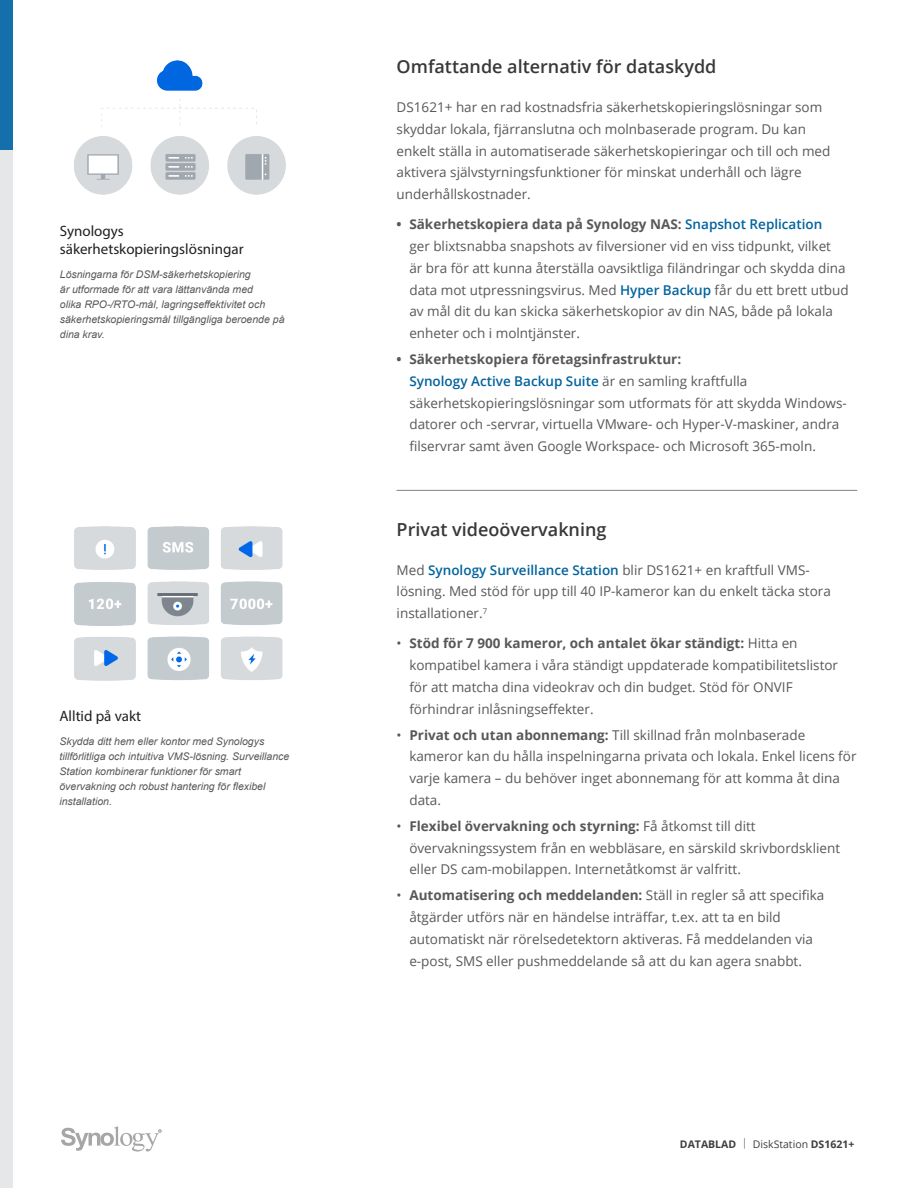
<style>
.page{position:relative;width:918px;height:1188px;background:#fff}
.page>*{position:absolute;margin:0;border:0;box-sizing:border-box;transform-origin:0 0}
.Chapter_Title{font:600 18px "Open Sans";color:#383839}
.Graphic_Title{font:15px/18px "Myriad Pro";color:#231f20}
.Body_Content{font:13.5px/21.8px "Open Sans";color:#57585a}
.Graphic_Text{font:italic 10.5px/15px "Arial";color:#57585a}
.t1{font:700 10.5px "Open Sans";color:#3e3e3f}
.s1{font-weight:700}
.s2{font-weight:600;color:#00639e}
.s3{font-weight:300}
.s4{font-weight:400}
</style>
<div class="page">
<div style="left:0;top:0;width:13px;height:150px;background:#1470aa"></div>
<svg style="left:61px;top:1126px;width:101px;height:26px"></svg>
<hr style="left:397px;top:490px;width:460px;height:1px;background:#808285">
<div style="left:0;top:150px;width:13px;height:1038px;background:#e6e7e9"></div>
<img style="left:74px;top:60px;width:212px;height:135px">
<img style="left:74px;top:526px;width:209px;height:155px">
<p class="Graphic_Title" style="left:60px;top:222px;width:185px">Synologys säkerhetskopieringslösningar</p>
<p class="Graphic_Text" style="left:60px;top:266px;width:226px">Lösningarna för DSM-säkerhetskopiering<br>är utformade för att vara lättanvända med<br>olika RPO-/RTO-mål, lagringseffektivitet och säkerhetskopieringsmål tillgängliga beroende på dina krav.</p>
<p class="Graphic_Title" style="left:59px;top:707px;width:83px">Alltid på vakt</p>
<p class="Graphic_Text" style="left:59px;top:734px;width:231px">Skydda ditt hem eller kontor med Synologys tillförlitliga och intuitiva VMS-lösning. Surveillance Station kombinerar funktioner för smart övervakning och robust hantering för flexibel installation.</p>
<p class="Chapter_Title" style="left:397px;top:54px;width:321px">Omfattande alternativ för dataskydd</p>
<p class="Body_Content" style="left:397px;top:96px;width:435px">DS1621+ har en rad kostnadsfria säkerhetskopieringslösningar som skyddar lokala, fjärranslutna och molnbaserade program. Du kan enkelt ställa in automatiserade säkerhetskopieringar och till och med aktivera självstyrningsfunktioner för minskat underhåll och lägre underhållskostnader.</p>
<p class="Body_Content" style="left:409px;top:213px;width:441px;text-indent:-13px"><span class="s1">• Säkerhetskopiera data på Synology NAS:</span> <span class="s2">Snapshot Replication<br></span>ger blixtsnabba snapshots av filversioner vid en viss tidpunkt, vilket<br>är bra för att kunna återställa oavsiktliga filändringar och skydda dina data mot utpressningsvirus. Med <span class="s2">Hyper Backup</span> får du ett brett utbud av mål dit du kan skicka säkerhetskopior av din NAS, både på lokala enheter och i molntjänster.</p>
<p class="Body_Content" style="left:409px;top:348px;width:439px;text-indent:-13px"><span class="s1">• Säkerhetskopiera företagsinfrastruktur:<br></span><span class="s2">Synology Active Backup Suite</span> är en samling kraftfulla säkerhetskopieringslösningar som utformats för att skydda Windows&shy;datorer och -servrar, virtuella VMware- och Hyper-V-maskiner, andra filservrar samt även Google Workspace- och Microsoft 365-moln.</p>
<p class="Chapter_Title" style="left:397px;top:517px;width:211px">Privat videoövervakning</p>
<p class="Body_Content" style="left:397px;top:558px;width:436px">Med <span class="s2">Synology Surveillance Station</span> blir DS1621+ en kraftfull VMS&shy;lösning. Med stöd för upp till 40 IP-kameror kan du enkelt täcka stora installationer.<sup>7</sup></p>
<p class="Body_Content" style="left:409px;top:632px;width:430px;text-indent:-13px">• <span class="s1">Stöd för 7 900 kameror, och antalet ökar ständigt:</span> Hitta en kompatibel kamera i våra ständigt uppdaterade kompatibilitetslistor för att matcha dina videokrav och din budget. Stöd för ONVIF förhindrar inlåsningseffekter.</p>
<p class="Body_Content" style="left:409px;top:723px;width:449px;text-indent:-13px">• <span class="s1">Privat och utan abonnemang:</span> Till skillnad från molnbaserade kameror kan du hålla inspelningarna privata och lokala. Enkel licens för varje kamera – du behöver inget abonnemang för att komma åt dina data.</p>
<p class="Body_Content" style="left:409px;top:815px;width:432px;text-indent:-13px">• <span class="s1">Flexibel övervakning och styrning:</span> Få åtkomst till ditt övervakningssystem från en webbläsare, en särskild skrivbordsklient eller DS cam-mobilappen. Internetåtkomst är valfritt.</p>
<p class="Body_Content" style="left:409px;top:884px;width:417px;text-indent:-13px">• <span class="s1">Automatisering och meddelanden:</span> Ställ in regler så att specifika åtgärder utförs när en händelse inträffar, t.ex. att ta en bild automatiskt när rörelsedetektorn aktiveras. Få meddelanden via e-post, SMS eller pushmeddelande så att du kan agera snabbt.</p>
<p class="t1" style="left:680px;top:1136px;width:176px">DATABLAD <span class="s3">|</span> <span class="s4">DiskStation</span> DS1621+</p>
</div>
